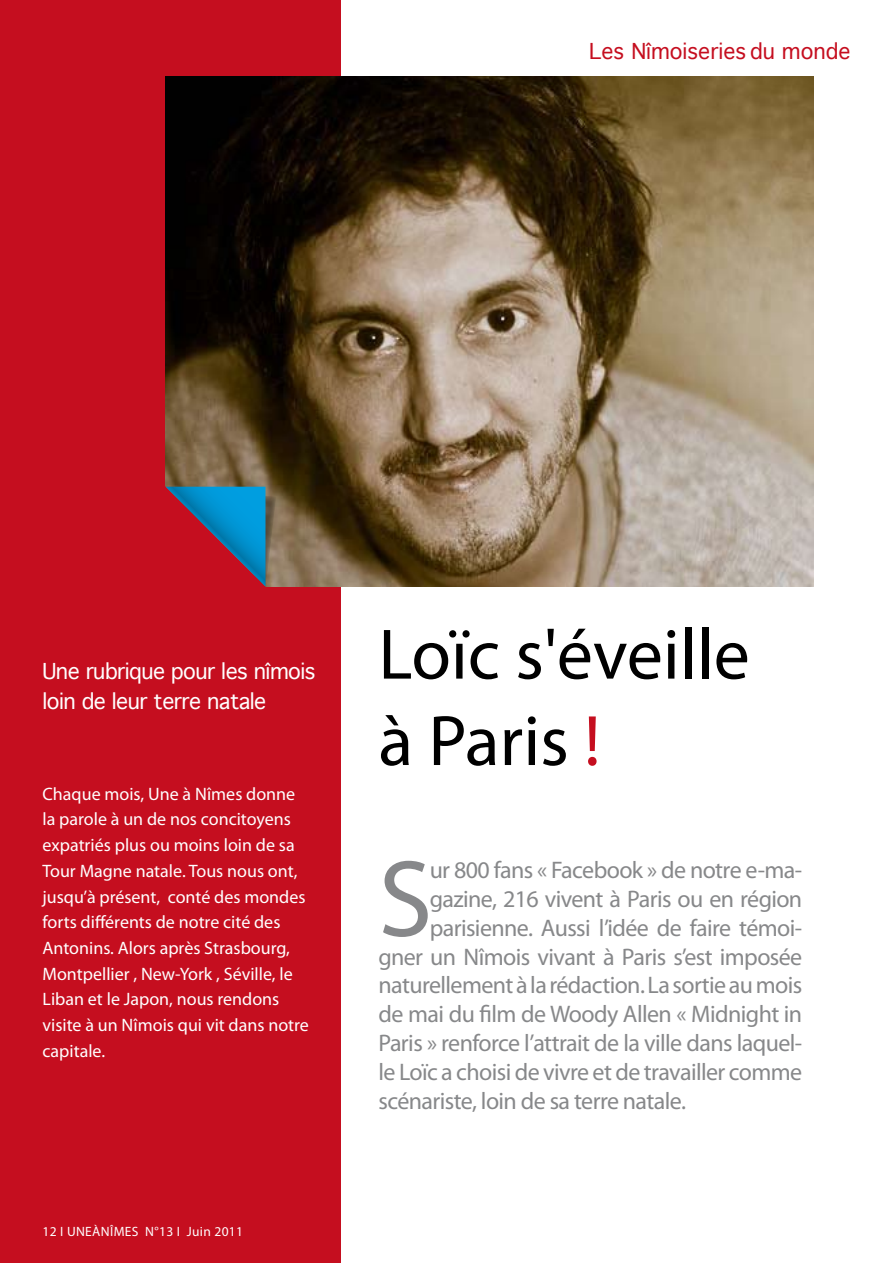
<style>
.page{position:relative;width:893px;height:1263px;background:#fff}
.page>*{position:absolute;margin:0;border:0;box-sizing:border-box;transform-origin:0 0}
.t1{font:109.5px "Myriad Pro";color:#87888a}
.t2{font:72px/86.4px "Myriad Pro";color:#000}
.t3{font:24px "Myriad Pro";letter-spacing:-.025em;color:#87888a}
.t4{font:21px/30.6px "Geneva";letter-spacing:-.025em;color:#fff}
.t5{font:21px "Geneva";color:#c50e1f}
.t6{font:18px/25.7px "Myriad Pro";color:#fff}
.t7{font:13.5px "Myriad Pro";letter-spacing:.025em;color:#fff}
.s1{color:#c50e1f}
</style>
<div class="page">
<div style="left:0;top:0;width:340px;height:1263px;background:#c50e1f"></div>
<img style="left:166px;top:77px;width:647px;height:510px">
<svg style="left:165px;top:485px;width:111px;height:102px"></svg>
<p class="t5" style="left:589px;top:33px;width:263px">Les Nîmoiseries du monde</p>
<p class="t4" style="left:43px;top:655px;width:275px">Une rubrique pour les nîmois loin de leur terre natale</p>
<p class="t6" style="left:43px;top:780px;width:268px">Chaque mois, Une à Nîmes donne la parole à un de nos concitoyens expatriés plus ou moins loin de sa<br>Tour Magne natale. Tous nous ont, jusqu’à présent, conté des mondes forts différents de notre cité des<br>Antonins. Alors après Strasbourg,<br>Montpellier , New-York , Séville, le<br>Liban et le Japon, nous rendons visite à un Nîmois qui vit dans notre capitale.</p>
<p class="t7" style="left:43px;top:1223px;width:202px">12 I UNEÀNÎMES N°13 I Juin 2011</p>
<h2 class="t2" style="left:378px;top:610px;width:373px">Loïc s'éveille à Paris <span class="s1">!</span></h2>
<h1 class="t1" style="left:378px;top:831px;width:55px">S</h1>
<p class="t3" style="left:430px;top:855px;width:374px">ur 800 fans « Facebook » de notre e-ma-</p>
<p class="t3" style="left:430px;top:884px;width:374px">gazine, 216 vivent à Paris ou en région</p>
<p class="t3" style="left:430px;top:913px;width:374px">parisienne. Aussi l’idée de faire témoi-</p>
<p class="t3" style="left:378px;top:942px;width:425px">gner un Nîmois vivant à Paris s’est imposée</p>
<p class="t3" style="left:378px;top:970px;width:425px">naturellement à la rédaction. La sortie au mois</p>
<p class="t3" style="left:378px;top:999px;width:425px">de mai du film de Woody Allen « Midnight in</p>
<p class="t3" style="left:378px;top:1028px;width:425px">Paris » renforce l’attrait de la ville dans laquel-</p>
<p class="t3" style="left:378px;top:1057px;width:425px">le Loïc a choisi de vivre et de travailler comme</p>
<p class="t3" style="left:378px;top:1086px;width:309px">scénariste, loin de sa terre natale.</p>
</div>
